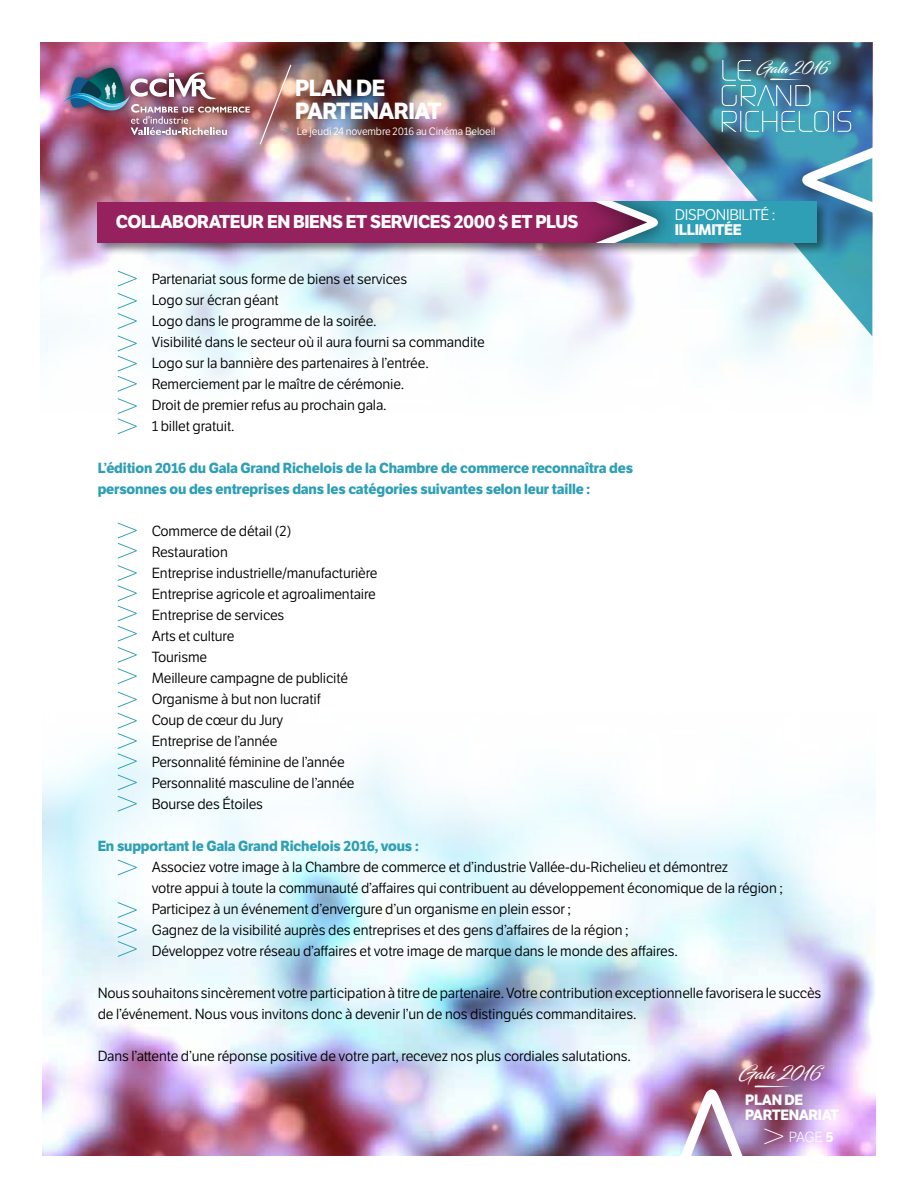
<style>
.page{position:relative;width:918px;height:1188px;background:#fff}
.page>*{position:absolute;margin:0;border:0;box-sizing:border-box;transform-origin:0 0}
.t1{font:700 22.65px/22.8px "Etica 24 h";letter-spacing:-.025em;color:#fff}
.t2{font:700 18px "Etica 24 h";letter-spacing:-.025em;color:#fff}
.t3{font:17.25px "Blacksword";color:#fff}
.t4{font:15.15px "Blacksword";color:#fff}
.t5{font:15px "Etica 24 h";letter-spacing:-.025em;color:#fff}
.t6{font:700 15px "Etica 24 h";letter-spacing:-.025em;color:#fff}
.t7{font:700 14.55px/14.7px "Etica 24 h";letter-spacing:-.025em;color:#fff}
.t8{font:14.25px/21px "Etica 24 h";letter-spacing:-.01em;color:#000}
.t9{font:700 14.25px/21px "Etica 24 h";letter-spacing:-.01em;color:#2e9fb5}
.t10{font:300 14.25px "Etica 24 h";color:#fff}
.t11{font:10.5px "Etica 24 h";letter-spacing:-.01em;color:#fff}
.s1{font-weight:700}
</style>
<div class="page">
<img style="left:40px;top:42px;width:832px;height:378px">
<img style="left:260px;top:63px;width:32px;height:83px">
<img style="left:54px;top:57px;width:206px;height:89px">
<img style="left:40px;top:68px;width:210px;height:194px">
<img style="left:624px;top:42px;width:248px;height:294px">
<svg style="left:722px;top:60px;width:151px;height:202px;background:#5792ae"></svg>
<img style="left:42px;top:713px;width:834px;height:442px">
<img style="left:629px;top:1086px;width:165px;height:70px">
<svg style="left:118px;top:523px;width:19px;height:36px"></svg>
<svg style="left:118px;top:565px;width:19px;height:119px"></svg>
<svg style="left:118px;top:692px;width:19px;height:98px"></svg>
<svg style="left:118px;top:796px;width:19px;height:16px"></svg>
<svg style="left:118px;top:860px;width:19px;height:15px"></svg>
<div style="left:95px;top:199px;width:736px;height:57px;background:#000;opacity:.5"></div>
<div style="left:97px;top:202px;width:720px;height:41px;background:#96215f"></div>
<div style="left:606px;top:202px;width:211px;height:41px;background:#2e9fb5"></div>
<div style="left:572px;top:202px;width:105px;height:41px;background:#000;opacity:.9"></div>
<svg style="left:587px;top:202px;width:71px;height:41px"></svg>
<svg style="left:118px;top:271px;width:19px;height:16px"></svg>
<svg style="left:118px;top:293px;width:19px;height:36px"></svg>
<svg style="left:118px;top:335px;width:19px;height:57px"></svg>
<svg style="left:118px;top:398px;width:19px;height:36px"></svg>
<svg style="left:118px;top:902px;width:19px;height:55px"></svg>
<h1 class="t1" style="left:295px;top:77px;width:92px">PLAN DE partena</h1>
<h1 class="t1" style="left:394px;top:99px;width:49px">riat</h1>
<p class="t11" style="left:297px;top:125px;width:200px">Le jeudi 24 novembre 2016 au Cinéma Beloeil</p>
<p class="t2" style="left:116px;top:211px;width:464px">Collaborateur en biens et services 2000 $ et plus</p>
<p class="t4" style="left:756px;top:59px;width:74px">Gala 2016</p>
<p class="t5" style="left:675px;top:206px;width:48px">Disponibili</p>
<p class="t5" style="left:752px;top:206px;width:24px">té :</p>
<p class="t6" style="left:675px;top:220px;width:67px">illimitée</p>
<p class="t8" style="left:152px;top:269px;width:335px">Partenariat sous forme de biens et services<br>Logo sur écran géant<br>Logo dans le programme de la soirée.<br>Visibilité dans le secteur où il aura fourni sa commandite Logo sur la bannière des partenaires à l’entrée.<br>Remerciement par le maître de cérémonie.<br>Droit de premier refus au prochain gala.<br>1 billet gratuit.</p>
<p class="t9" style="left:98px;top:458px;width:537px">L’édition 2016 du Gala Grand Richelois de la Chambre de commerce reconnaîtra des personnes ou des entreprises dans les catégories suivantes selon leur taille :</p>
<p class="t8" style="left:152px;top:521px;width:227px">Commerce de détail (2)<br>Restauration<br>Entreprise industrielle/manufacturière<br>Entreprise agricole et agroalimentaire<br>Entreprise de services<br>Arts et culture</p>
<p class="t8" style="left:100px;top:647px;width:31px">T</p>
<p class="t8" style="left:152px;top:647px;width:198px;text-indent:6px">ourisme<br>Meilleure campagne de publicité</p>
<p class="t8" style="left:100px;top:689px;width:32px">O</p>
<p class="t8" style="left:152px;top:689px;width:204px;text-indent:11px">rganisme à but non lucratif<br>Coup de cœur du Jury<br>Entreprise de l’année<br>Personnalité féminine de l’année<br>Personnalité masculine de l’année<br>Bourse des Étoiles</p>
<p class="t9" style="left:98px;top:836px;width:322px">En supportant le Gala Grand Richelois 2016, vous :</p>
<p class="t8" style="left:152px;top:857px;width:633px">Associez votre image à la Chambre de commerce et d’industrie Vallée-du-Richelieu et démontrez<br>votre appui à toute la communauté d’affaires qui contribuent au développement économique de la région ; Participez à un événement d’envergure d’un organisme en plein essor ;<br>Gagnez de la visibilité auprès des entreprises et des gens d’affaires de la région ;<br>Développez votre réseau d’affaires et votre image de marque dans le monde des affaires.</p>
<p class="t8" style="left:98px;top:983px;width:725px">Nous souhaitons sincèrement votre participation à titre de partenaire. Votre contribution exceptionnelle favorisera le succès de l’événement. Nous vous invitons donc à devenir l’un de nos distingués commanditaires.</p>
<p class="t8" style="left:98px;top:1046px;width:535px">Dans l’attente d’une réponse positive de votre part, recevez nos plus cordiales salutations.</p>
<p class="t3" style="left:738px;top:1063px;width:85px">Gala 2016</p>
<p class="t7" style="left:745px;top:1093px;width:59px">PLAN DE partena</p>
<p class="t7" style="left:809px;top:1108px;width:32px">riat</p>
<p class="t10" style="left:789px;top:1128px;width:46px">PAGE <span class="s1">5</span></p>
</div>
